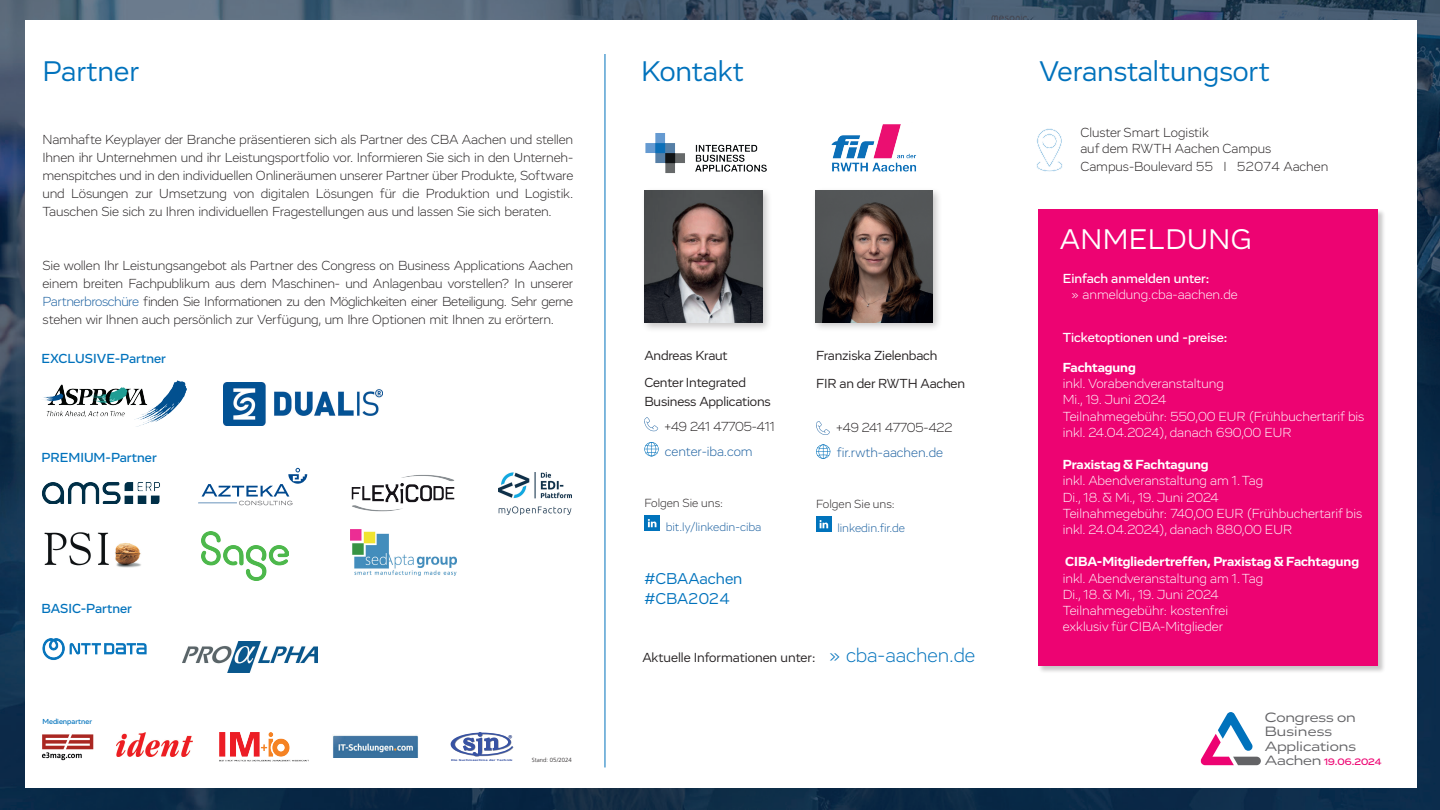
<style>
.page{position:relative;width:1440px;height:810px;background:#fff}
.page>*{position:absolute;margin:0;border:0;box-sizing:border-box;transform-origin:0 0}
.t1{font:29.25px "Vito";color:#0072bc}
.t2{font:29.25px "Vito";letter-spacing:.015em;color:#fff}
.t3{font:16.12px/20.2px "Vito";color:#0072bc}
.t4{font:13.88px/14.5px "Vito Wide";letter-spacing:-.005em;color:#636366}
.t5{font:300 13.5px/18px "Vito";letter-spacing:-.01em;color:#231f20;text-align:justify}
.t6{font:300 13.5px/16.2px "Vito";color:#fff}
.t7{font:13.5px/27.5px "Vito";letter-spacing:-.01em;color:#231f20}
.t8{font:700 13.5px "Vito";color:#fff}
.t9{font:500 13.5px "Vito";color:#fff}
.t10{font:500 13.5px "Vito";color:#0072bc}
.t11{font:300 13.5px "Vito";color:#175d9e}
.t12{font:300 12.08px "Vito";color:#175d9e}
.t13{font:300 12.08px "Vito";color:#231f20}
.t14{font:500 9.68px "Vito Extended";color:#ed0372}
.t15{font:500 7.5px "Vito";color:#0072bc}
.t16{font:300 6px "Frutiger LT";color:#231f20}
.t17{font:700 3.9px "Verdana";color:#939598}
.t18{font:700 2.55px "Verdana";letter-spacing:.005em;color:#3853a3;scale:1.39 1}
.s1{color:#175d9e}
.s2{font-weight:300;font-size:20.25px;color:#0072bc}
.s3{font-family:"Vito Wide";font-weight:400;font-size:13.88px;color:#636366}
</style>
<div class="page">
<img style="left:0;top:0;width:1439px;height:810px">
<div style="left:26px;top:20px;width:1390px;height:767px;background:#fff"></div>
<img style="left:42px;top:482px;width:118px;height:22px">
<img style="left:42px;top:734px;width:52px;height:26px">
<img style="left:333px;top:735px;width:85px;height:23px">
<svg style="left:450px;top:732px;width:63px;height:25px"></svg>
<img style="left:499px;top:473px;width:72px;height:41px">
<img style="left:42px;top:638px;width:105px;height:22px">
<svg style="left:198px;top:468px;width:109px;height:37px"></svg>
<img style="left:220px;top:733px;width:88px;height:28px">
<svg style="left:816px;top:421px;width:13px;height:14px"></svg>
<svg style="left:816px;top:444px;width:14px;height:15px"></svg>
<div style="left:816px;top:517px;width:15px;height:15px;background:#0073bc"></div>
<svg style="left:819px;top:520px;width:9px;height:8px"></svg>
<svg style="left:644px;top:417px;width:14px;height:14px"></svg>
<svg style="left:644px;top:442px;width:14px;height:14px"></svg>
<svg style="left:644px;top:515px;width:15px;height:16px"></svg>
<svg style="left:648px;top:519px;width:8px;height:8px"></svg>
<div style="left:811px;top:187px;width:131px;height:145px;background:#231f20;opacity:.25"></div>
<img style="left:815px;top:190px;width:117px;height:132px">
<div style="left:641px;top:187px;width:131px;height:146px;background:#231f20;opacity:.25"></div>
<img style="left:644px;top:190px;width:118px;height:133px">
<img style="left:831px;top:124px;width:86px;height:48px">
<img style="left:645px;top:133px;width:122px;height:40px">
<img style="left:223px;top:383px;width:159px;height:42px">
<hr style="left:605px;top:54px;width:1px;height:713px;background:#0072bc">
<img style="left:350px;top:475px;width:105px;height:55px">
<img style="left:350px;top:530px;width:106px;height:46px">
<img style="left:117px;top:732px;width:75px;height:24px">
<img style="left:43px;top:381px;width:143px;height:45px">
<img style="left:44px;top:532px;width:97px;height:35px">
<img style="left:183px;top:641px;width:135px;height:32px">
<img style="left:202px;top:532px;width:86px;height:49px">
<svg style="left:1036px;top:128px;width:26px;height:44px"></svg>
<div style="left:1037px;top:208px;width:348px;height:466px;background:#231f20;opacity:.25"></div>
<div style="left:1038px;top:209px;width:340px;height:457px;background:#ed0372"></div>
<svg style="left:1200px;top:712px;width:60px;height:53px"></svg>
<h1 class="t1" style="left:43px;top:53px;width:98px">Partner</h1>
<p class="t5" style="left:43px;top:131px;width:532px">Namhafte Keyplayer der Branche präsentieren sich als Partner des CBA Aachen und stellen Ihnen ihr Unternehmen und ihr Leistungsportfolio vor. Informieren Sie sich in den Unterneh&shy;menspitches und in den individuellen Onlineräumen unserer Partner über Produkte, Software und Lösungen zur Umsetzung von digitalen Lösungen für die Produktion und Logistik.<br>Tauschen Sie sich zu Ihren individuellen Fragestellungen aus und lassen Sie sich beraten.</p>
<p class="t5" style="left:43px;top:257px;width:532px">Sie wollen Ihr Leistungsangebot als Partner des Congress on Business Applications Aachen einem breiten Fachpublikum aus dem Maschinen- und Anlagenbau vorstellen? In unserer <span class="s1">Partnerbroschüre</span> finden Sie Informationen zu den Möglichkeiten einer Beteiligung. Sehr gerne stehen wir Ihnen auch persönlich zur Verfügung, um Ihre Optionen mit Ihnen zu erörtern.</p>
<p class="t10" style="left:41px;top:350px;width:126px">EXCLUSIVE-Partner</p>
<p class="t10" style="left:41px;top:449px;width:117px">PREMIUM-Partner</p>
<p class="t10" style="left:41px;top:600px;width:92px">BASIC-Partner</p>
<p class="t15" style="left:42px;top:717px;width:51px">Medienpartner</p>
<p class="t17" style="left:508px;top:734px;width:5px">®</p>
<p class="t18" style="left:451px;top:758px;width:46px">Die Suchmaschine der Technik</p>
<p class="t16" style="left:532px;top:756px;width:41px">Stand: 05/2024</p>
<h1 class="t1" style="left:641px;top:53px;width:104px">Kontakt</h1>
<p class="t7" style="left:644px;top:342px;width:103px">Andreas Kraut<br>Center Integrated</p>
<p class="t7" style="left:644px;top:388px;width:128px">Business Applications</p>
<p class="t5" style="left:664px;top:418px;width:112px">+49 241 47705-411</p>
<p class="t11" style="left:665px;top:444px;width:89px">center-iba.com</p>
<p class="t13" style="left:644px;top:495px;width:80px">Folgen Sie uns:</p>
<p class="t12" style="left:665px;top:520px;width:97px">bit.ly/linkedin-ciba</p>
<p class="t3" style="left:644px;top:568px;width:99px">#CBAAachen #CBA2024</p>
<p class="t7" style="left:816px;top:342px;width:150px">Franziska Zielenbach<br>FIR an der RWTH Aachen</p>
<p class="t5" style="left:836px;top:419px;width:118px">+49 241 47705-422</p>
<p class="t11" style="left:836px;top:445px;width:108px">fir.rwth-aachen.de</p>
<p class="t13" style="left:816px;top:496px;width:80px">Folgen Sie uns:</p>
<p class="t12" style="left:837px;top:521px;width:69px">linkedin.fir.de</p>
<p class="t7" style="left:642px;top:644px;width:334px">Aktuelle Informationen unter: <span class="s2">» cba-aachen.de</span></p>
<h1 class="t1" style="left:1039px;top:53px;width:232px">Veranstaltungsort</h1>
<p class="t5" style="left:1080px;top:124px;width:192px;line-height:16.2px">Cluster Smart Logistik<br>auf dem RWTH Aachen Campus</p>
<p class="t5" style="left:1080px;top:158px;width:249px">Campus-Boulevard 55 I 52074 Aachen</p>
<h1 class="t2" style="left:1059px;top:221px;width:193px">ANMELDUNG</h1>
<p class="t9" style="left:1062px;top:270px;width:148px">Einfach anmelden unter:</p>
<p class="t6" style="left:1071px;top:287px;width:168px">» anmeldung.cba-aachen.de</p>
<p class="t9" style="left:1062px;top:330px;width:166px">Ticketoptionen und -preise:</p>
<p class="t8" style="left:1062px;top:359px;width:74px">Fachtagung</p>
<p class="t6" style="left:1062px;top:376px;width:303px">inkl. Vorabendveranstaltung<br>Mi., 19. Juni 2024<br>Teilnahmegebühr: 550,00 EUR (Frühbuchertarif bis inkl. 24.04.2024), danach 690,00 EUR</p>
<p class="t8" style="left:1062px;top:456px;width:147px">Praxistag &amp; Fachtagung</p>
<p class="t6" style="left:1062px;top:473px;width:301px">inkl. Abendveranstaltung am 1. Tag<br>Di., 18. &amp; Mi., 19. Juni 2024<br>Teilnahmegebühr: 740,00 EUR (Frühbuchertarif bis inkl. 24.04.2024), danach 880,00 EUR</p>
<p class="t8" style="left:1065px;top:553px;width:295px">CIBA-Mitgliedertreffen, Praxistag &amp; Fachtagung</p>
<p class="t6" style="left:1062px;top:570px;width:202px">inkl. Abendveranstaltung am 1. Tag<br>Di., 18. &amp; Mi., 19. Juni 2024<br>Teilnahmegebühr: kostenfrei exklusiv für CIBA-Mitglieder</p>
<p class="t4" style="left:1264px;top:710px;width:93px">Congress on<br>Business<br>Applications</p>
<p class="t14" style="left:1264px;top:756px;width:118px"><span class="s3">Aachen</span> 19.06.2024</p>
</div>
